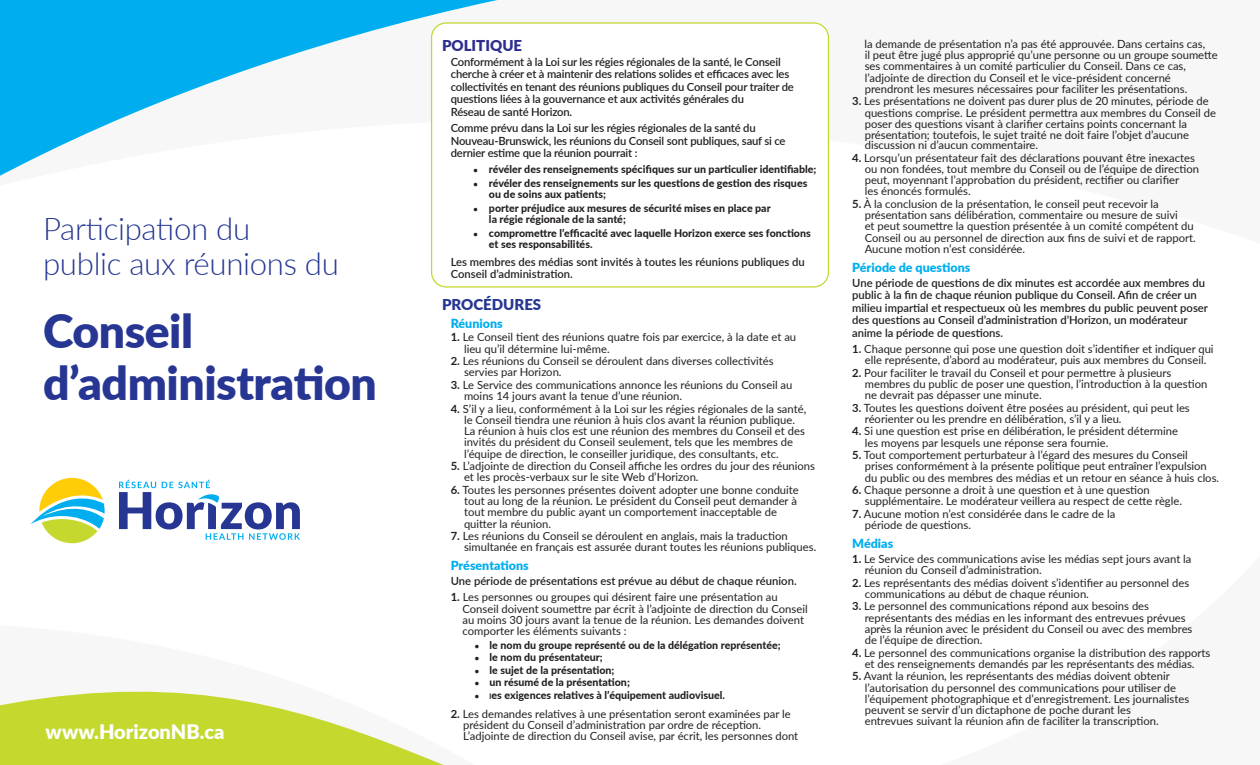
<style>
.page{position:relative;width:1260px;height:765px;background:#fff}
.page>*{position:absolute;margin:0;border:0;box-sizing:border-box;transform-origin:0 0}
.t1{font:900 46.25px/51.2px "Lato";letter-spacing:-.01em;color:#263692}
.t2{font:300 31.25px/35px "Lato";letter-spacing:-.01em;color:#263692}
.t3{font:900 20px "Lato";color:#fff}
.t4{font:900 15px "Lato";color:#263692}
.t5{font:900 15px "Lato";color:#2d2e8e}
.t6{font:900 12.5px "Lato";color:#00aeef}
.t7{font:11.25px/11.2px "Lato";color:#231f20}
.t8{font:600 11.25px/12.5px "Lato";letter-spacing:-.015em;color:#231f20}
.t9{font:800 10.62px/12.5px "Lato";color:#231f20}
.s1{font-weight:700}
.s2{font-size:7.5px}
</style>
<div class="page">
<svg style="left:0;top:691px;width:444px;height:74px;fill:#c4d82d"></svg>
<svg style="left:0;top:0;width:830px;height:286px"></svg>
<div style="left:432px;top:23px;width:396px;height:264px;background:#fff;border-radius:15px"></div>
<div style="left:431px;top:22px;width:398px;height:266px;border:1px solid #c4d82d;border-radius:15px"></div>
<svg style="left:31px;top:478px;width:74px;height:65px"></svg>
<svg style="left:119px;top:480px;width:181px;height:60px"></svg>
<h2 class="t2" style="left:43px;top:210px;width:297px">Participation du<br>public aux réunions du</h2>
<h1 class="t1" style="left:43px;top:304px;width:335px">Conseil d’administration</h1>
<h3 class="t3" style="left:46px;top:717px;width:180px">www.HorizonNB.ca</h3>
<h3 class="t5" style="left:442px;top:34px;width:82px">POLITIQUE</h3>
<p class="t8" style="left:451px;top:55px;width:345px">Conformément à la Loi sur les régies régionales de la santé, le Conseil cherche à créer et à maintenir des relations solides et efficaces avec les collectivités en tenant des réunions publiques du Conseil pour traiter de questions liées à la gouvernance et aux activités générales du<br>Réseau de santé Horizon.</p>
<p class="t8" style="left:451px;top:121px;width:336px">Comme prévu dans la Loi sur les régies régionales de la santé du<br>Nouveau-Brunswick, les réunions du Conseil sont publiques, sauf si ce dernier estime que la réunion pourrait :</p>
<p class="t9" style="left:489px;top:162px;width:329px;line-height:13.8px">révéler des renseignements spécifiques sur un particulier identifiable; révéler des renseignements sur les questions de gestion des risques</p>
<p class="t9" style="left:489px;top:187px;width:283px;line-height:13.8px">ou de soins aux patients;<br>porter préjudice aux mesures de sécurité mises en place par</p>
<p class="t9" style="left:489px;top:212px;width:323px;line-height:13.8px">la régie régionale de la santé;<br>compromettre l’efficacité avec laquelle Horizon exerce ses fonctions</p>
<p class="t9" style="left:489px;top:238px;width:105px">et ses responsabilités.</p>
<p class="t8" style="left:451px;top:255px;width:356px">Les membres des médias sont invités à toutes les réunions publiques du<br>Conseil d’administration.</p>
<h3 class="t4" style="left:442px;top:293px;width:101px">PROCÉDURES</h3>
<p class="t6" style="left:451px;top:314px;width:54px">Réunions</p>
<p class="t7" style="left:464px;top:331px;width:334px;text-indent:-13px"><span class="s1">1.</span> Le Conseil tient des réunions quatre fois par exercice, à la date et au lieu qu’il détermine lui-même.</p>
<p class="t7" style="left:464px;top:355px;width:311px;text-indent:-13px"><span class="s1">2.</span> Les réunions du Conseil se déroulent dans diverses collectivités servies par Horizon.</p>
<p class="t7" style="left:464px;top:379px;width:330px;text-indent:-13px"><span class="s1">3.</span> Le Service des communications annonce les réunions du Conseil au moins 14 jours avant la tenue d’une réunion.</p>
<p class="t7" style="left:464px;top:402px;width:344px;text-indent:-13px"><span class="s1">4.</span> S’il y a lieu, conformément à la Loi sur les régies régionales de la santé, le Conseil tiendra une réunion à huis clos avant la réunion publique.<br>La réunion à huis clos est une réunion des membres du Conseil et des invités du président du Conseil seulement, tels que les membres de l’équipe de direction, le conseiller juridique, des consultants, etc.</p>
<p class="t7" style="left:464px;top:460px;width:353px;text-indent:-13px"><span class="s1">5.</span> L’adjointe de direction du Conseil affiche les ordres du jour des réunions et les procès-verbaux sur le site Web d’Horizon.</p>
<p class="t7" style="left:464px;top:484px;width:336px;text-indent:-13px"><span class="s1">6.</span> Toutes les personnes présentes doivent adopter une bonne conduite tout au long de la réunion. Le président du Conseil peut demander à tout membre du public ayant un comportement inacceptable de quitter la réunion.</p>
<p class="t7" style="left:464px;top:530px;width:354px;text-indent:-13px"><span class="s1">7.</span> Les réunions du Conseil se déroulent en anglais, mais la traduction simultanée en français est assurée durant toutes les réunions publiques.</p>
<p class="t6" style="left:451px;top:556px;width:80px">Présentations</p>
<p class="t8" style="left:451px;top:574px;width:347px">Une période de présentations est prévue au début de chaque réunion.</p>
<p class="t7" style="left:462px;top:591px;width:347px;text-indent:-12px"><span class="s1">1.</span> Les personnes ou groupes qui désirent faire une présentation au Conseil doivent soumettre par écrit à l’adjointe de direction du Conseil au moins 30 jours avant la tenue de la réunion. Les demandes doivent comporter les éléments suivants :</p>
<p class="t9" style="left:490px;top:638px;width:293px">le nom du groupe représenté ou de la délégation représentée; le nom du présentateur;<br>le sujet de la présentation;<br>un résumé de la présentation;<br><span class="s2">l</span>es exigences relatives à l’équipement audiovisuel.</p>
<p class="t7" style="left:463px;top:707px;width:337px;text-indent:-12px"><span class="s1">2.</span> Les demandes relatives à une présentation seront examinées par le président du Conseil d’administration par ordre de réception.<br>L’adjointe de direction du Conseil avise, par écrit, les personnes dont</p>
<p class="t7" style="left:865px;top:38px;width:355px">la demande de présentation n’a pas été approuvée. Dans certains cas,<br>il peut être jugé plus approprié qu’une personne ou un groupe soumette ses commentaires à un comité particulier du Conseil. Dans ce cas, l’adjointe de direction du Conseil et le vice-président concerné prendront les mesures nécessaires pour faciliter les présentations.</p>
<p class="t7" style="left:865px;top:95px;width:353px;text-indent:-13px"><span class="s1">3.</span> Les présentations ne doivent pas durer plus de 20 minutes, période de questions comprise. Le président permettra aux membres du Conseil de poser des questions visant à clarifier certains points concernant la présentation; toutefois, le sujet traité ne doit faire l’objet d’aucune</p>
<p class="t7" style="left:865px;top:139px;width:175px">discussion ni d’aucun commentaire.</p>
<p class="t7" style="left:865px;top:151px;width:336px;text-indent:-13px"><span class="s1">4.</span> Lorsqu’un présentateur fait des déclarations pouvant être inexactes ou non fondées, tout membre du Conseil ou de l’équipe de direction peut, moyennant l’approbation du président, rectifier ou clarifier<br>les énoncés formulés.</p>
<p class="t7" style="left:865px;top:198px;width:333px;text-indent:-13px"><span class="s1">5.</span> À la conclusion de la présentation, le conseil peut recevoir la présentation sans délibération, commentaire ou mesure de suivi<br>et peut soumettre la question présentée à un comité compétent du Conseil ou au personnel de direction aux fins de suivi et de rapport.<br>Aucune motion n’est considérée.</p>
<p class="t6" style="left:852px;top:258px;width:120px">Période de questions</p>
<p class="t8" style="left:852px;top:276px;width:357px">Une période de questions de dix minutes est accordée aux membres du public à la fin de chaque réunion publique du Conseil. Afin de créer un milieu impartial et respectueux où les membres du public peuvent poser des questions au Conseil d’administration d’Horizon, un modérateur anime la période de questions.</p>
<p class="t7" style="left:852px;top:343px;width:363px;text-align:center"><span class="s1">1.</span> Chaque personne qui pose une question doit s’identifier et indiquer qui elle représente, d’abord au modérateur, puis aux membres du Conseil.</p>
<p class="t7" style="left:865px;top:366px;width:344px;text-indent:-13px"><span class="s1">2.</span> Pour faciliter le travail du Conseil et pour permettre à plusieurs membres du public de poser une question, l’introduction à la question ne devrait pas dépasser une minute.</p>
<p class="t7" style="left:865px;top:401px;width:326px;text-indent:-13px"><span class="s1">3.</span> Toutes les questions doivent être posées au président, qui peut les réorienter ou les prendre en délibération, s’il y a lieu.</p>
<p class="t7" style="left:865px;top:425px;width:315px;text-indent:-13px"><span class="s1">4.</span> Si une question est prise en délibération, le président détermine les moyens par lesquels une réponse sera fournie.</p>
<p class="t7" style="left:865px;top:449px;width:356px;text-indent:-13px"><span class="s1">5.</span> Tout comportement perturbateur à l’égard des mesures du Conseil prises conformément à la présente politique peut entraîner l’expulsion du public ou des membres des médias et un retour en séance à huis clos.</p>
<p class="t7" style="left:865px;top:484px;width:319px;text-indent:-13px"><span class="s1">6.</span> Chaque personne a droit à une question et à une question supplémentaire. Le modérateur veillera au respect de cette règle.</p>
<p class="t7" style="left:865px;top:508px;width:252px;text-indent:-13px"><span class="s1">7.</span> Aucune motion n’est considérée dans le cadre de la période de questions.</p>
<p class="t6" style="left:852px;top:534px;width:43px">Médias</p>
<p class="t7" style="left:865px;top:553px;width:328px;text-indent:-13px"><span class="s1">1.</span> Le Service des communications avise les médias sept jours avant la réunion du Conseil d’administration.</p>
<p class="t7" style="left:865px;top:577px;width:326px;text-indent:-13px"><span class="s1">2.</span> Les représentants des médias doivent s’identifier au personnel des communications au début de chaque réunion.</p>
<p class="t7" style="left:865px;top:600px;width:329px;text-indent:-13px"><span class="s1">3.</span> Le personnel des communications répond aux besoins des représentants des médias en les informant des entrevues prévues après la réunion avec le président du Conseil ou avec des membres de l’équipe de direction.</p>
<p class="t7" style="left:852px;top:647px;width:360px;text-align:center"><span class="s1">4.</span> Le personnel des communications organise la distribution des rapports et des renseignements demandés par les représentants des médias.</p>
<p class="t7" style="left:865px;top:670px;width:326px;text-indent:-13px"><span class="s1">5.</span> Avant la réunion, les représentants des médias doivent obtenir l’autorisation du personnel des communications pour utiliser de l’équipement photographique et d’enregistrement. Les journalistes peuvent se servir d’un dictaphone de poche durant les<br>entrevues suivant la réunion afin de faciliter la transcription.</p>
</div>
